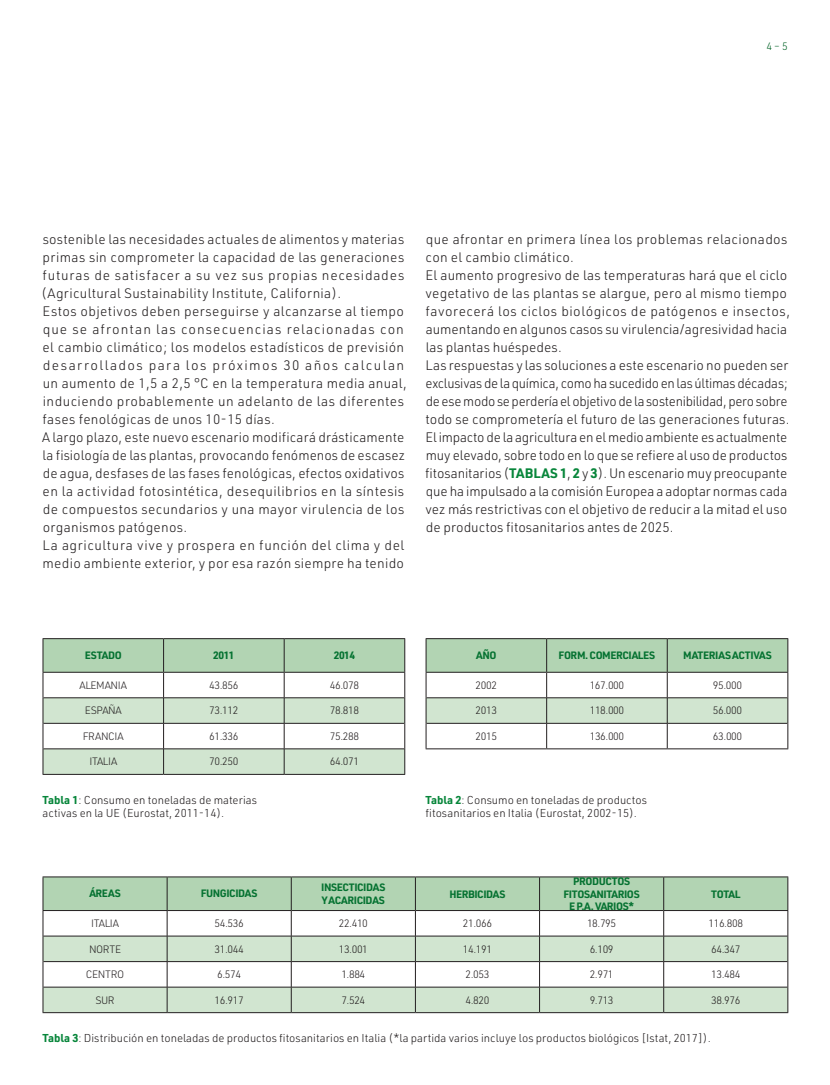
<style>
.page{position:relative;width:830px;height:1085px;background:#fff}
.page>*{position:absolute;margin:0;border:0;box-sizing:border-box;transform-origin:0 0}
.t1{font:300 13.5px/18px "URWDIN";letter-spacing:.02em;color:#231f20}
.t2{font:300 13.5px/18px "URWDIN";color:#231f20}
.t3{font:300 11.25px/13.5px "URWDIN";color:#231f20}
.t4{font:300 10.5px "URWDIN";letter-spacing:-.04em;color:#231f20}
.t5{font:700 10.5px/12px "URWDIN";letter-spacing:-.04em;color:#057231}
.t6{font:300 10.5px "URWDIN";color:#016226}
.s1{font-weight:700;color:#08863b}
</style>
<div class="page">
<svg style="left:43px;top:638px;width:362px;height:135px"></svg>
<hr style="left:43px;top:773px;width:120px;height:1px;background:#231f20">
<hr style="left:163px;top:773px;width:121px;height:1px;background:#231f20">
<hr style="left:284px;top:773px;width:121px;height:1px;background:#231f20">
<hr style="left:43px;top:697px;width:120px;height:1px;background:#231f20">
<hr style="left:163px;top:697px;width:121px;height:1px;background:#231f20">
<hr style="left:284px;top:697px;width:120px;height:1px;background:#231f20">
<hr style="left:43px;top:723px;width:120px;height:1px;background:#231f20">
<hr style="left:163px;top:723px;width:121px;height:1px;background:#231f20">
<hr style="left:284px;top:723px;width:120px;height:1px;background:#231f20">
<hr style="left:43px;top:748px;width:120px;height:1px;background:#231f20">
<hr style="left:163px;top:748px;width:121px;height:1px;background:#231f20">
<hr style="left:284px;top:748px;width:120px;height:1px;background:#231f20">
<svg style="left:425px;top:638px;width:363px;height:110px"></svg>
<hr style="left:425px;top:748px;width:121px;height:1px;background:#231f20">
<hr style="left:546px;top:748px;width:121px;height:1px;background:#231f20">
<hr style="left:667px;top:748px;width:120px;height:1px;background:#231f20">
<hr style="left:426px;top:697px;width:120px;height:1px;background:#231f20">
<hr style="left:546px;top:697px;width:121px;height:1px;background:#231f20">
<hr style="left:667px;top:697px;width:120px;height:1px;background:#231f20">
<hr style="left:426px;top:723px;width:120px;height:1px;background:#231f20">
<hr style="left:546px;top:723px;width:121px;height:1px;background:#231f20">
<hr style="left:667px;top:723px;width:120px;height:1px;background:#231f20">
<svg style="left:43px;top:876px;width:745px;height:136px"></svg>
<hr style="left:43px;top:1012px;width:124px;height:1px;background:#231f20">
<hr style="left:167px;top:1012px;width:124px;height:1px;background:#231f20">
<hr style="left:291px;top:1012px;width:124px;height:1px;background:#231f20">
<hr style="left:415px;top:1012px;width:124px;height:1px;background:#231f20">
<hr style="left:539px;top:1012px;width:124px;height:1px;background:#231f20">
<hr style="left:663px;top:1012px;width:124px;height:1px;background:#231f20">
<hr style="left:43px;top:935px;width:124px;height:1px;background:#231f20">
<hr style="left:167px;top:935px;width:124px;height:1px;background:#231f20">
<hr style="left:291px;top:935px;width:124px;height:1px;background:#231f20">
<hr style="left:415px;top:935px;width:124px;height:1px;background:#231f20">
<hr style="left:539px;top:935px;width:124px;height:1px;background:#231f20">
<hr style="left:663px;top:935px;width:124px;height:1px;background:#231f20">
<hr style="left:43px;top:961px;width:124px;height:1px;background:#231f20">
<hr style="left:167px;top:961px;width:124px;height:1px;background:#231f20">
<hr style="left:291px;top:961px;width:124px;height:1px;background:#231f20">
<hr style="left:415px;top:961px;width:124px;height:1px;background:#231f20">
<hr style="left:539px;top:961px;width:124px;height:1px;background:#231f20">
<hr style="left:663px;top:961px;width:124px;height:1px;background:#231f20">
<hr style="left:43px;top:986px;width:124px;height:1px;background:#231f20">
<hr style="left:167px;top:986px;width:124px;height:1px;background:#231f20">
<hr style="left:291px;top:986px;width:124px;height:1px;background:#231f20">
<hr style="left:415px;top:986px;width:124px;height:1px;background:#231f20">
<hr style="left:539px;top:986px;width:124px;height:1px;background:#231f20">
<hr style="left:663px;top:986px;width:124px;height:1px;background:#231f20">
<p class="t6" style="left:766px;top:39px;width:23px">4 – 5</p>
<p class="t1" style="left:41px;top:229px;width:367px">sostenible las necesidades actuales de alimentos y materias primas sin comprometer la capacidad de las generaciones futuras de satisfacer a su vez sus propias necesidades (Agricultural Sustainability Institute, California).<br>Estos objetivos deben perseguirse y alcanzarse al tiempo que se afrontan las consecuencias relacionadas con el cambio climático; los modelos estadísticos de previsión desarrollados para los próximos 30 años calculan un aumento de 1,5 a 2,5 °C en la temperatura media anual, induciendo probablemente un adelanto de las diferentes fases fenológicas de unos 10-15 días.<br>A largo plazo, este nuevo escenario modificará drásticamente la fisiología de las plantas, provocando fenómenos de escasez de agua, desfases de las fases fenológicas, efectos oxidativos en la actividad fotosintética, desequilibrios en la síntesis de compuestos secundarios y una mayor virulencia de los organismos patógenos.<br>La agricultura vive y prospera en función del clima y del medio ambiente exterior, y por esa razón siempre ha tenido</p>
<p class="t2" style="left:425px;top:229px;width:366px">que afrontar en primera línea los problemas relacionados con el cambio climático.<br>El aumento progresivo de las temperaturas hará que el ciclo vegetativo de las plantas se alargue, pero al mismo tiempo favorecerá los ciclos biológicos de patógenos e insectos, aumentando en algunos casos su virulencia/agresividad hacia las plantas huéspedes.<br>Las respuestas y las soluciones a este escenario no pueden ser exclusivas de la química, como ha sucedido en las últimas décadas; de ese modo se perdería el objetivo de la sostenibilidad, pero sobre todo se comprometería el futuro de las generaciones futuras.<br>El impacto de la agricultura en el medio ambiente es actualmente muy elevado, sobre todo en lo que se refiere al uso de productos fitosanitarios (<span class="s1">TABLAS 1</span>, <span class="s1">2</span> y <span class="s1">3</span>). Un escenario muy preocupante que ha impulsado a la comisión Europea a adoptar normas cada vez más restrictivas con el objetivo de reducir a la mitad el uso de productos fitosanitarios antes de 2025.</p>
<p class="t5" style="left:85px;top:649px;width:38px">ESTADO</p>
<p class="t5" style="left:213px;top:649px;width:23px">2011</p>
<p class="t5" style="left:333px;top:649px;width:23px">2014</p>
<p class="t4" style="left:80px;top:678px;width:49px">ALEMANIA</p>
<p class="t4" style="left:209px;top:678px;width:31px">43.856</p>
<p class="t4" style="left:330px;top:678px;width:31px">46.078</p>
<p class="t4" style="left:85px;top:703px;width:38px">ESPAÑA</p>
<p class="t4" style="left:209px;top:703px;width:31px">73.112</p>
<p class="t4" style="left:330px;top:703px;width:31px">78.818</p>
<p class="t4" style="left:83px;top:729px;width:42px">FRANCIA</p>
<p class="t4" style="left:209px;top:729px;width:31px">61.336</p>
<p class="t4" style="left:330px;top:729px;width:31px">75.288</p>
<p class="t4" style="left:89px;top:754px;width:29px">ITALIA</p>
<p class="t4" style="left:209px;top:754px;width:31px">70.250</p>
<p class="t4" style="left:330px;top:754px;width:31px">64.071</p>
<p class="t5" style="left:476px;top:649px;width:22px">AÑO</p>
<p class="t5" style="left:558px;top:649px;width:98px">FORM. COMERCIALES</p>
<p class="t5" style="left:682px;top:649px;width:90px">MATERIAS ACTIVAS</p>
<p class="t4" style="left:475px;top:678px;width:23px">2002</p>
<p class="t4" style="left:589px;top:678px;width:36px">167.000</p>
<p class="t4" style="left:712px;top:678px;width:31px">95.000</p>
<p class="t4" style="left:475px;top:703px;width:23px">2013</p>
<p class="t4" style="left:589px;top:703px;width:36px">118.000</p>
<p class="t4" style="left:712px;top:703px;width:31px">56.000</p>
<p class="t4" style="left:475px;top:729px;width:23px">2015</p>
<p class="t4" style="left:589px;top:729px;width:36px">136.000</p>
<p class="t4" style="left:712px;top:729px;width:31px">63.000</p>
<p class="t3" style="left:43px;top:792px;width:216px"><span class="s1">Tabla 1</span>: Consumo en toneladas de materias activas en la UE (Eurostat, 2011-14).</p>
<p class="t3" style="left:425px;top:792px;width:223px"><span class="s1">Tabla 2</span>: Consumo en toneladas de productos fitosanitarios en Italia (Eurostat, 2002-15).</p>
<p class="t5" style="left:89px;top:887px;width:33px">ÁREAS</p>
<p class="t5" style="left:201px;top:887px;width:58px">FUNGICIDAS</p>
<p class="t5" style="left:321px;top:881px;width:66px">INSECTICIDAS<br>Y ACARICIDAS</p>
<p class="t5" style="left:449px;top:887px;width:58px">HERBICIDAS</p>
<p class="t5" style="left:563px;top:875px;width:78px;text-align:center">PRODUCTOS<br>FITOSANITARIOS<br>E P.A. VARIOS*</p>
<p class="t5" style="left:710px;top:887px;width:31px">TOTAL</p>
<p class="t4" style="left:91px;top:916px;width:29px">ITALIA</p>
<p class="t4" style="left:214px;top:916px;width:31px">54.536</p>
<p class="t4" style="left:338px;top:916px;width:31px">22.410</p>
<p class="t4" style="left:462px;top:916px;width:31px">21.066</p>
<p class="t4" style="left:586px;top:916px;width:31px">18.795</p>
<p class="t4" style="left:708px;top:916px;width:36px">116.808</p>
<p class="t4" style="left:89px;top:941px;width:34px">NORTE</p>
<p class="t4" style="left:214px;top:941px;width:31px">31.044</p>
<p class="t4" style="left:338px;top:941px;width:31px">13.001</p>
<p class="t4" style="left:462px;top:941px;width:31px">14.191</p>
<p class="t4" style="left:589px;top:941px;width:25px">6.109</p>
<p class="t4" style="left:710px;top:941px;width:31px">64.347</p>
<p class="t4" style="left:86px;top:967px;width:40px">CENTRO</p>
<p class="t4" style="left:217px;top:967px;width:25px">6.574</p>
<p class="t4" style="left:341px;top:967px;width:25px">1.884</p>
<p class="t4" style="left:465px;top:967px;width:25px">2.053</p>
<p class="t4" style="left:589px;top:967px;width:25px">2.971</p>
<p class="t4" style="left:710px;top:967px;width:31px">13.484</p>
<p class="t4" style="left:95px;top:992px;width:21px">SUR</p>
<p class="t4" style="left:214px;top:992px;width:31px">16.917</p>
<p class="t4" style="left:341px;top:992px;width:25px">7.524</p>
<p class="t4" style="left:465px;top:992px;width:25px">4.820</p>
<p class="t4" style="left:589px;top:992px;width:25px">9.713</p>
<p class="t4" style="left:710px;top:992px;width:31px">38.976</p>
<p class="t3" style="left:43px;top:1030px;width:669px"><span class="s1">Tabla 3</span>: Distribución en toneladas de productos fitosanitarios en Italia (*la partida varios incluye los productos biológicos [Istat, 2017]).</p>
</div>
